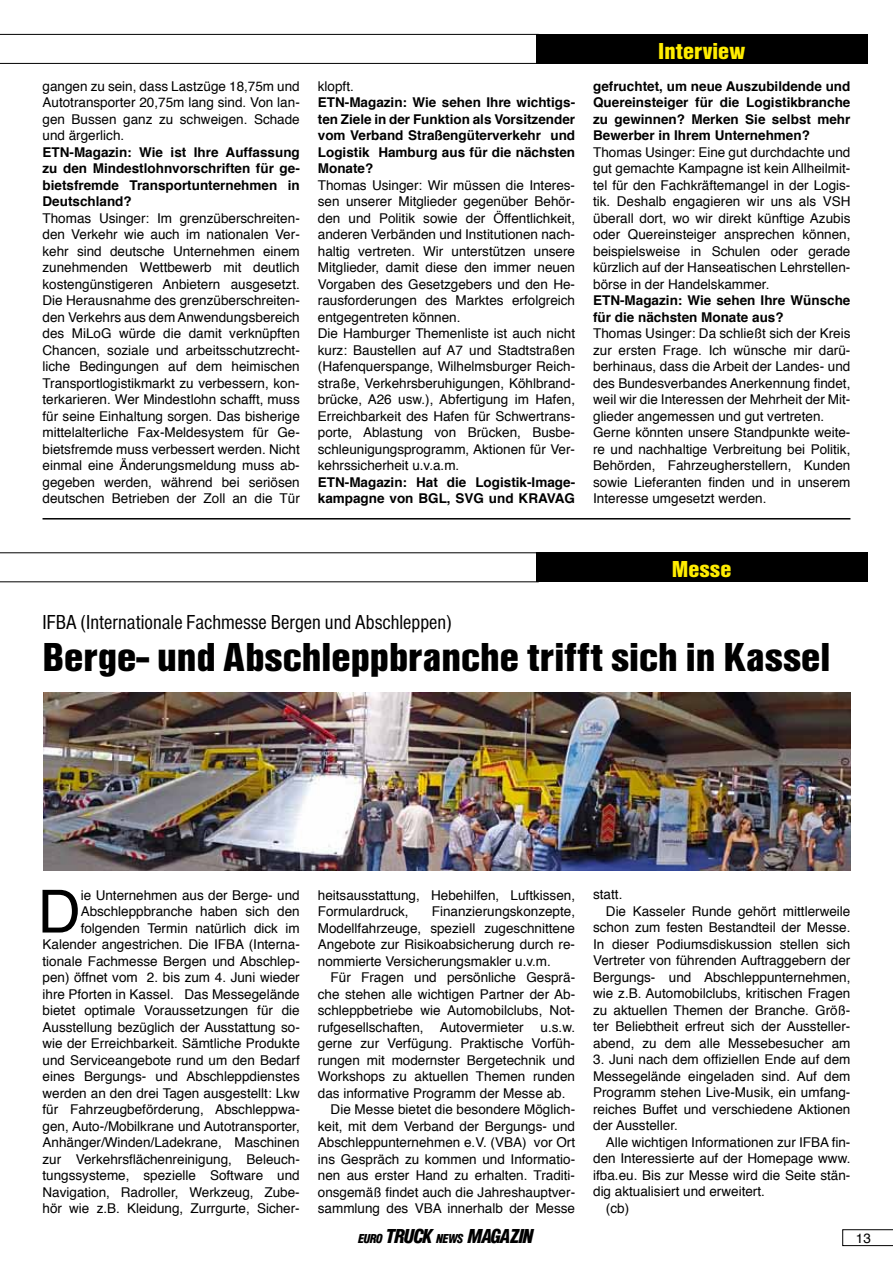
<style>
.page{position:relative;width:893px;height:1263px;background:#fff}
.page>*{position:absolute;margin:0;border:0;box-sizing:border-box;transform-origin:0 0}
.t1{font:59.55px "Helvetica";color:#000}
.t2{font:42px "Nimbus San T Blac Cond";color:#000}
.t3{font:24px "Nimbus San T Blac Cond";color:#ffed00}
.t4{font:condensed 21px "Nimbus San T";color:#000}
.t5{font:21px "Nimbus San P Blac Cond Ital";color:#000}
.t6{font:13.5px/16.5px "Helvetica";color:#000;text-align:justify}
.t7{font:700 13.5px/16.5px "Helvetica";color:#000;text-align:justify}
.s1{font-size:13.5px}
</style>
<div class="page">
<svg style="left:842px;top:1229px;width:51px;height:17px"></svg>
<div style="left:536px;top:34px;width:331px;height:30px;background:#000"></div>
<hr style="left:0;top:34px;width:539px;height:1px;background:#000">
<hr style="left:0;top:63px;width:539px;height:1px;background:#000">
<hr style="left:43px;top:518px;width:807px;height:1px;background:#000">
<img style="left:43px;top:693px;width:807px;height:178px">
<div style="left:536px;top:552px;width:331px;height:30px;background:#000"></div>
<hr style="left:0;top:552px;width:539px;height:1px;background:#000">
<hr style="left:0;top:581px;width:539px;height:1px;background:#000">
<p class="t6" style="left:43px;top:78px;width:259px">gangen zu sein, dass Lastzüge 18,75m und Autotransporter 20,75m lang sind. Von lan&shy;gen Bussen ganz zu schweigen. Schade und ärgerlich.</p>
<p class="t7" style="left:43px;top:144px;width:259px">ETN-Magazin: Wie ist Ihre Auffassung zu den Mindestlohnvorschriften für ge&shy;bietsfremde Transportunternehmen in Deutschland?</p>
<p class="t6" style="left:43px;top:210px;width:259px">Thomas Usinger: Im grenzüberschreiten&shy;den Verkehr wie auch im nationalen Ver&shy;kehr sind deutsche Unternehmen einem zunehmenden Wettbewerb mit deutlich kostengünstigeren Anbietern ausgesetzt.<br>Die Herausnahme des grenzüberschreiten&shy;den Verkehrs aus dem Anwendungsbereich des MiLoG würde die damit verknüpften Chancen, soziale und arbeitsschutzrecht&shy;liche Bedingungen auf dem heimischen Transportlogistikmarkt zu verbessern, kon&shy;terkarieren. Wer Mindestlohn schafft, muss für seine Einhaltung sorgen. Das bisherige mittelalterliche Fax-Meldesystem für Ge&shy;bietsfremde muss verbessert werden. Nicht einmal eine Änderungsmeldung muss ab&shy;gegeben werden, während bei seriösen deutschen Betrieben der Zoll an die Tür</p>
<p class="t6" style="left:318px;top:78px;width:38px">klopft.</p>
<p class="t7" style="left:318px;top:95px;width:259px">ETN-Magazin: Wie sehen Ihre wichtigs&shy;ten Ziele in der Funktion als Vorsitzender vom Verband Straßengüterverkehr und Logistik Hamburg aus für die nächsten Monate?</p>
<p class="t6" style="left:318px;top:177px;width:259px;text-align:left">Thomas Usinger: Wir müssen die Interes&shy;sen unserer Mitglieder gegenüber Behör&shy;den und Politik sowie der Öffentlichkeit, anderen Verbänden und Institutionen nach&shy;haltig vertreten. Wir unterstützen unsere Mitglieder, damit diese den immer neuen Vorgaben des Gesetzgebers und den He&shy;rausforderungen des Marktes erfolgreich entgegentreten können.<br>Die Hamburger Themenliste ist auch nicht kurz: Baustellen auf A7 und Stadtstraßen (Hafenquerspange, Wilhelmsburger Reich&shy;straße, Verkehrsberuhigungen, Köhlbrand&shy;brücke, A26 usw.), Abfertigung im Hafen, Erreichbarkeit des Hafen für Schwertrans&shy;porte, Ablastung von Brücken, Busbe&shy;schleunigungsprogramm, Aktionen für Ver&shy;kehrssicherheit u.v.a.m.</p>
<p class="t7" style="left:318px;top:474px;width:259px">ETN-Magazin: Hat die Logistik-Image&shy;kampagne von BGL, SVG und KRAVAG</p>
<h3 class="t3" style="left:658px;top:37px;width:88px">Interview</h3>
<p class="t7" style="left:593px;top:78px;width:259px">gefruchtet, um neue Auszubildende und Quereinsteiger für die Logistikbranche zu gewinnen? Merken Sie selbst mehr Bewerber in Ihrem Unternehmen?</p>
<p class="t6" style="left:593px;top:144px;width:259px">Thomas Usinger: Eine gut durchdachte und gut gemachte Kampagne ist kein Allheilmit&shy;tel für den Fachkräftemangel in der Logis&shy;tik. Deshalb engagieren wir uns als VSH überall dort, wo wir direkt künftige Azubis oder Quereinsteiger ansprechen können, beispielsweise in Schulen oder gerade kürzlich auf der Hanseatischen Lehrstellen&shy;börse in der Handelskammer.</p>
<p class="t7" style="left:593px;top:292px;width:259px">ETN-Magazin: Wie sehen Ihre Wünsche für die nächsten Monate aus?</p>
<p class="t6" style="left:593px;top:326px;width:259px;text-align:left">Thomas Usinger: Da schließt sich der Kreis zur ersten Frage. Ich wünsche mir darü&shy;berhinaus, dass die Arbeit der Landes- und des Bundesverbandes Anerkennung findet, weil wir die Interessen der Mehrheit der Mit&shy;glieder angemessen und gut vertreten.<br>Gerne könnten unsere Standpunkte weite&shy;re und nachhaltige Verbreitung bei Politik, Behörden, Fahrzeugherstellern, Kunden sowie Lieferanten finden und in unserem Interesse umgesetzt werden.</p>
<h3 class="t3" style="left:672px;top:556px;width:61px">Messe</h3>
<h3 class="t4" style="left:43px;top:610px;width:411px">IFBA (Internationale Fachmesse Bergen und Abschleppen)</h3>
<h2 class="t2" style="left:43px;top:633px;width:790px">Berge- und Abschleppbranche trifft sich in Kassel</h2>
<p class="t6" style="left:43px;top:887px;width:259px;text-align:right">ie Unternehmen aus der Berge- und Abschleppbranche haben sich den folgenden Termin natürlich dick im Kalender angestrichen. Die IFBA (Interna&shy;tionale Fachmesse Bergen und Abschlep&shy;pen) öffnet vom 2. bis zum 4. Juni wieder ihre Pforten in Kassel. Das Messegelände bietet optimale Voraussetzungen für die Ausstellung bezüglich der Ausstattung so&shy;wie der Erreichbarkeit. Sämtliche Produkte und Serviceangebote rund um den Bedarf eines Bergungs- und Abschleppdienstes werden an den drei Tagen ausgestellt: Lkw für Fahrzeugbeförderung, Abschleppwa&shy;gen, Auto-/Mobilkrane und Autotransporter, Anhänger/Winden/Ladekrane, Maschinen zur Verkehrsflächenreinigung, Beleuch&shy;tungssysteme, spezielle Software und Navigation, Radroller, Werkzeug, Zube&shy;hör wie z.B. Kleidung, Zurrgurte, Sicher-</p>
<h1 class="t1" style="left:38px;top:866px;width:44px">D</h1>
<p class="t6" style="left:318px;top:887px;width:259px">heitsausstattung, Hebehilfen, Luftkissen,<br>Formulardruck,</p>
<p class="t6" style="left:318px;top:903px;width:259px;text-indent:114px">Finanzierungskonzepte, Modellfahrzeuge, speziell zugeschnittene Angebote zur Risikoabsicherung durch re&shy;nommierte Versicherungsmakler u.v.m.</p>
<p class="t6" style="left:331px;top:969px;width:246px">Für Fragen und persönliche Gesprä-</p>
<p class="t6" style="left:318px;top:986px;width:259px">che stehen alle wichtigen Partner der Ab-</p>
<p class="t6" style="left:318px;top:1002px;width:259px">schleppbetriebe wie Automobilclubs, Not-</p>
<p class="t6" style="left:318px;top:1019px;width:259px">rufgesellschaften, Autovermieter u.s.w.</p>
<p class="t6" style="left:318px;top:1035px;width:259px">gerne zur Verfügung. Praktische Vorfüh-</p>
<p class="t6" style="left:318px;top:1052px;width:259px">rungen mit modernster Bergetechnik und</p>
<p class="t6" style="left:318px;top:1068px;width:259px">Workshops zu aktuellen Themen runden</p>
<p class="t6" style="left:318px;top:1085px;width:249px">das informative Programm der Messe ab.</p>
<p class="t6" style="left:331px;top:1101px;width:246px">Die Messe bietet die besondere Möglich-</p>
<p class="t6" style="left:318px;top:1118px;width:259px">keit, mit dem Verband der Bergungs- und</p>
<p class="t6" style="left:318px;top:1134px;width:259px">Abschleppunternehmen e.V. (VBA) vor Ort</p>
<p class="t6" style="left:318px;top:1151px;width:259px">ins Gespräch zu kommen und Informatio-</p>
<p class="t6" style="left:318px;top:1167px;width:259px">nen aus erster Hand zu erhalten. Traditi-</p>
<p class="t6" style="left:318px;top:1184px;width:259px">onsgemäß findet auch die Jahreshauptver-</p>
<p class="t6" style="left:318px;top:1200px;width:259px">sammlung des VBA innerhalb der Messe</p>
<h3 class="t5" style="left:359px;top:1227px;width:176px"><span class="s1">EURO</span> TRUCK <span class="s1">NEWS</span> MAGAZIN</h3>
<p class="t6" style="left:593px;top:887px;width:31px">statt.</p>
<p class="t6" style="left:606px;top:903px;width:246px">Die Kasseler Runde gehört mittlerweile</p>
<p class="t6" style="left:593px;top:920px;width:259px">schon zum festen Bestandteil der Messe.</p>
<p class="t6" style="left:593px;top:936px;width:259px">In dieser Podiumsdiskussion stellen sich</p>
<p class="t6" style="left:593px;top:953px;width:259px">Vertreter von führenden Auftraggebern der</p>
<p class="t6" style="left:593px;top:969px;width:259px">Bergungs- und Abschleppunternehmen,</p>
<p class="t6" style="left:593px;top:986px;width:259px">wie z.B. Automobilclubs, kritischen Fragen</p>
<p class="t6" style="left:593px;top:1002px;width:259px">zu aktuellen Themen der Branche. Größ-</p>
<p class="t6" style="left:593px;top:1019px;width:259px">ter Beliebtheit erfreut sich der Aussteller-</p>
<p class="t6" style="left:593px;top:1035px;width:259px">abend, zu dem alle Messebesucher am</p>
<p class="t6" style="left:593px;top:1052px;width:259px">3. Juni nach dem offiziellen Ende auf dem Messegelände eingeladen sind. Auf dem Programm stehen Live-Musik, ein umfang&shy;reiches Buffet und verschiedene Aktionen der Aussteller.</p>
<p class="t6" style="left:606px;top:1134px;width:246px">Alle wichtigen Informationen zur IFBA fin-</p>
<p class="t6" style="left:593px;top:1151px;width:259px">den Interessierte auf der Homepage www.</p>
<p class="t6" style="left:593px;top:1167px;width:259px">ifba.eu. Bis zur Messe wird die Seite stän-</p>
<p class="t6" style="left:593px;top:1184px;width:173px">dig aktualisiert und erweitert.</p>
<p class="t6" style="left:606px;top:1200px;width:25px">(cb)</p>
<p class="t6" style="left:856px;top:1230px;width:17px">13</p>
</div>
